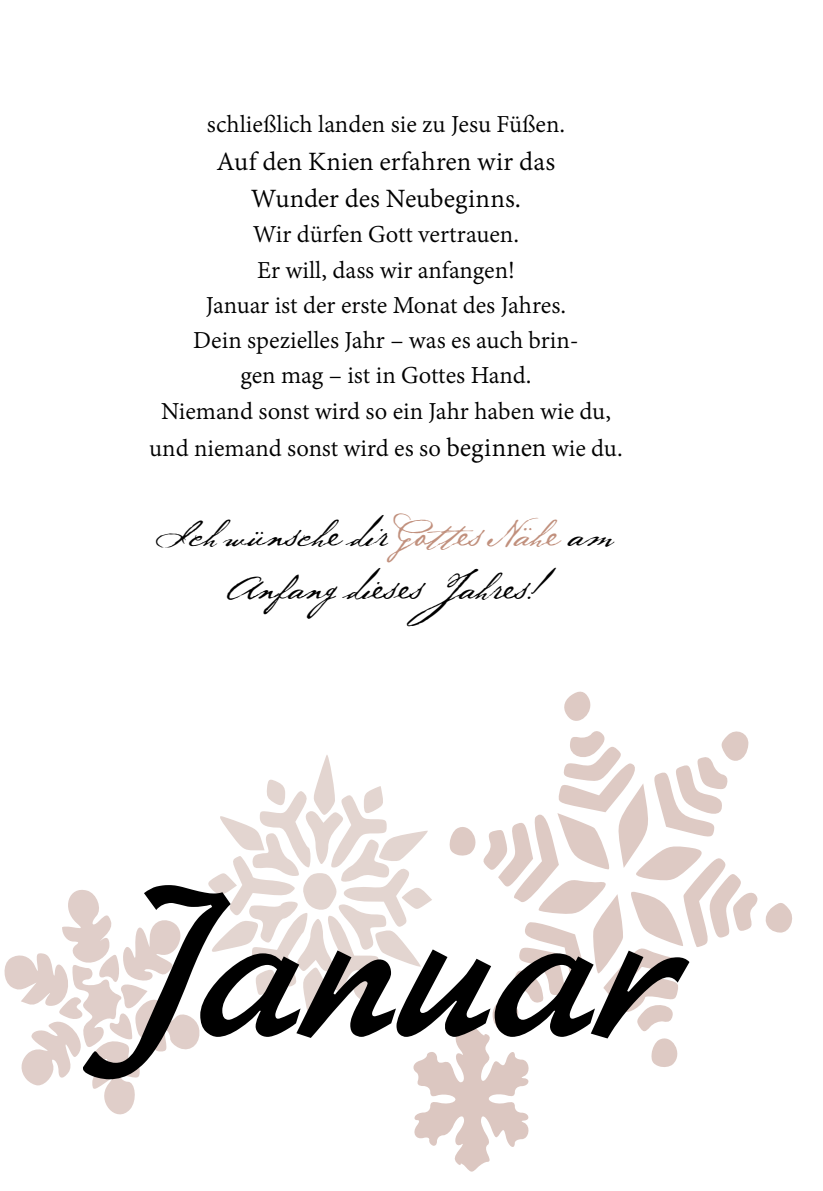
<style>
.page{position:relative;width:823px;height:1191px;background:#fff}
.page>*{position:absolute;margin:0;border:0;box-sizing:border-box;transform-origin:0 0}
.t1{font:183.2px "Jixarev";color:#000}
.t2{font:28.6px/37.4px "Adobe Devanagari";color:#000;text-align:center}
.t3{font:28.6px/52.8px "Baker Script";color:#000;text-align:center}
.t4{font:26.4px/35.6px "Adobe Devanagari";color:#000;text-align:center}
.s1{font-size:28.6px}
.s2{color:#c1907d}
</style>
<div class="page">
<svg style="left:208px;top:755px;width:224px;height:270px"></svg>
<svg style="left:4px;top:890px;width:196px;height:225px"></svg>
<svg style="left:411px;top:1023px;width:118px;height:149px"></svg>
<svg style="left:449px;top:691px;width:343px;height:376px"></svg>
<p class="t4" style="left:207px;top:109px;width:359px">schließlich landen sie zu Jesu Füßen.</p>
<p class="t2" style="left:216px;top:145px;width:340px">Auf den Knien erfahren wir das<br>Wunder des Neubeginns.</p>
<p class="t4" style="left:149px;top:219px;width:474px">Wir dürfen Gott vertrauen.<br>Er will, dass wir anfangen!<br>Januar ist der erste Monat des Jahres.<br>Dein spezielles Jahr – was es auch brin-<br>gen mag – ist in Gottes Hand.<br>Niemand sonst wird so ein Jahr haben wie du, und niemand sonst wird es so <span class="s1">beginnen</span> wie du.</p>
<p class="t3" style="left:159px;top:510px;width:454px">Ic hwün sc he dir <span class="s2">Gottes Nähe</span> a m<br>Anfangdieses Jahres!</p>
<h1 class="t1" style="left:97px;top:839px;width:564px">Januar</h1>
</div>
